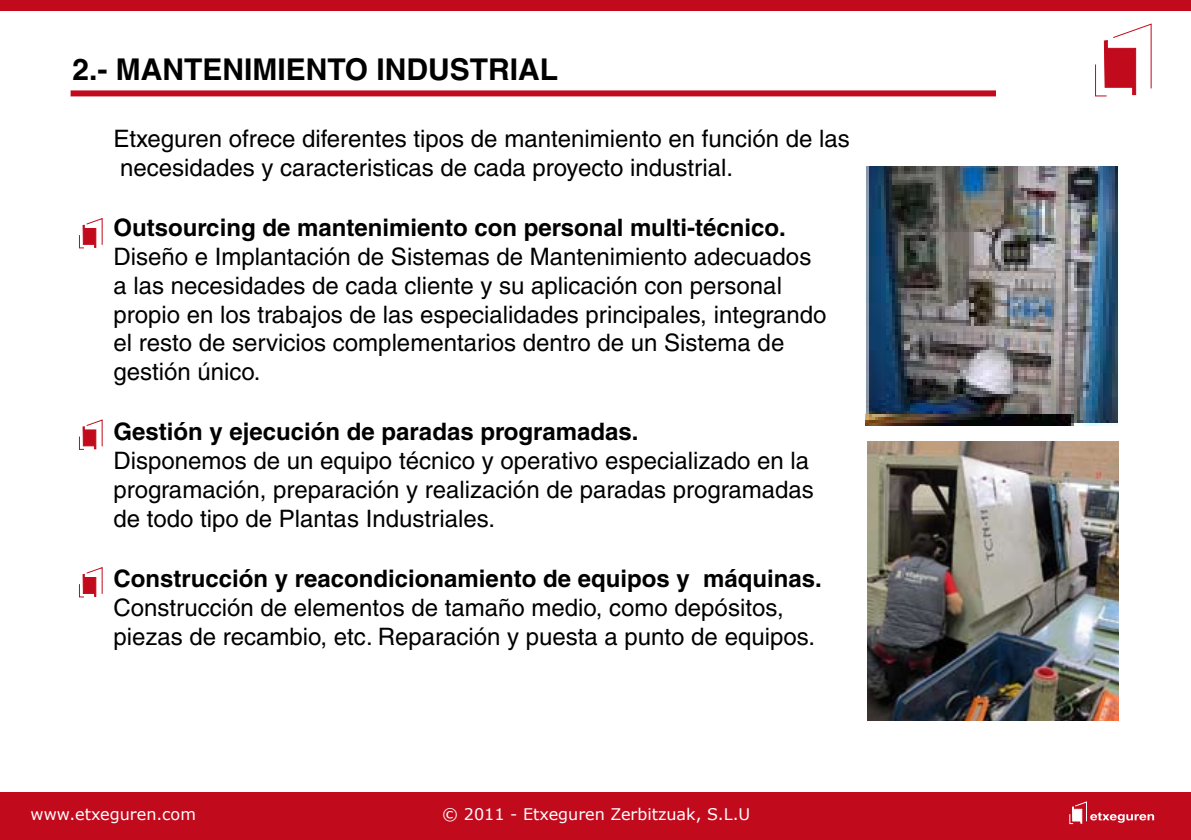
<style>
.page{position:relative;width:1191px;height:840px;background:#fff}
.page>*{position:absolute;margin:0;border:0;box-sizing:border-box;transform-origin:0 0}
.t1{font:700 30px "Helvetica LT";color:#000}
.t2{font:24px/28.8px "Helvetica LT";color:#000}
.t3{font:700 24px "Helvetica LT";color:#000}
.t4{font:16px "Verdana";color:#fff}
</style>
<div class="page">
<div style="left:0;top:0;width:1191px;height:10px;background:#c20a1d"></div>
<div style="left:71px;top:90px;width:925px;height:6px;background:#c20a1d"></div>
<svg style="left:1095px;top:24px;width:56px;height:72px"></svg>
<div style="left:0;top:792px;width:1191px;height:47px;background:#c20a1d"></div>
<svg style="left:1069px;top:801px;width:85px;height:22px"></svg>
<img style="left:867px;top:441px;width:252px;height:279px">
<img style="left:866px;top:166px;width:253px;height:259px">
<svg style="left:79px;top:218px;width:23px;height:30px"></svg>
<svg style="left:79px;top:419px;width:23px;height:30px"></svg>
<svg style="left:79px;top:567px;width:23px;height:29px"></svg>
<p class="t1" style="left:72px;top:51px;width:487px">2.- MANTENIMIENTO INDUSTRIAL</p>
<p class="t2" style="left:113px;top:124px;width:738px">Etxeguren ofrece diferentes tipos de mantenimiento en función de las necesidades y caracteristicas de cada proyecto industrial.</p>
<p class="t3" style="left:113px;top:213px;width:674px">Outsourcing de mantenimiento con personal multi-técnico.</p>
<p class="t2" style="left:113px;top:242px;width:714px">Diseño e Implantación de Sistemas de Mantenimiento adecuados a las necesidades de cada cliente y su aplicación con personal propio en los trabajos de las especialidades principales, integrando el resto de servicios complementarios dentro de un Sistema de gestión único.</p>
<p class="t3" style="left:113px;top:417px;width:527px">Gestión y ejecución de paradas programadas.</p>
<p class="t2" style="left:113px;top:446px;width:702px">Disponemos de un equipo técnico y operativo especializado en la programación, preparación y realización de paradas programadas de todo tipo de Plantas Industriales.</p>
<p class="t3" style="left:113px;top:563px;width:710px">Construcción y reacondicionamiento de equipos y máquinas.</p>
<p class="t2" style="left:113px;top:592px;width:703px">Construcción de elementos de tamaño medio, como depósitos, piezas de recambio, etc. Reparación y puesta a punto de equipos.</p>
<p class="t4" style="left:31px;top:803px;width:167px">www.etxeguren.com</p>
<p class="t4" style="left:442px;top:803px;width:309px">© 2011 - Etxeguren Zerbitzuak, S.L.U</p>
</div>
